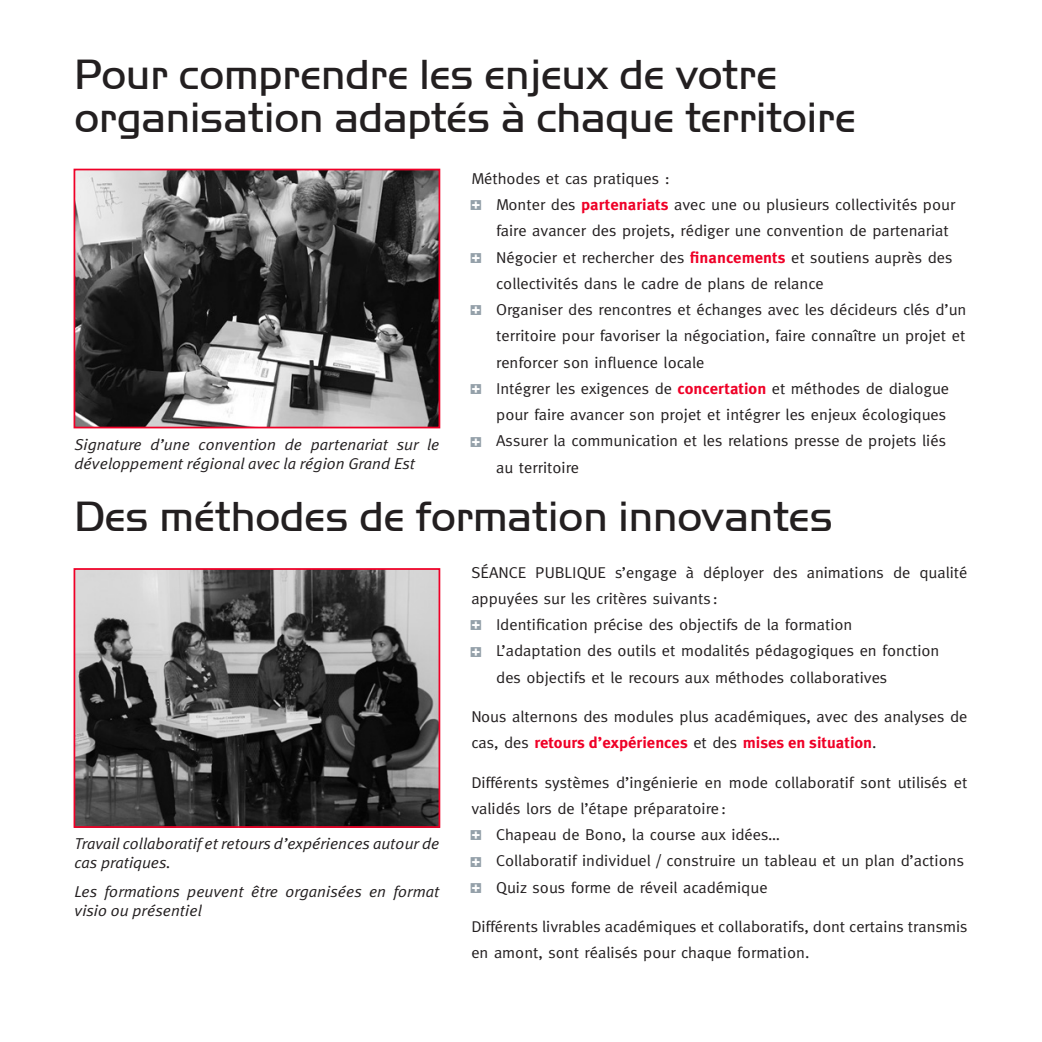
<style>
.page{position:relative;width:1042px;height:1042px;background:#fff}
.page>*{position:absolute;margin:0;border:0;box-sizing:border-box;transform-origin:0 0}
.Titre_gris{font:43.75px/43.8px "Handel Got D Ligh";color:#231f20}
.Texte{font:15.75px/26.2px "Meta";color:#231f20;scale:1.05 1}
.Légende{font:italic 15.75px/18.9px "Meta Plus Normal";color:#231f20;scale:1.05 1}
.s1{font-family:"pucecroix 2";font-size:10.5px;color:#94a0a9}
.s2{font-family:"Meta Plus";font-weight:700;color:#ef0027}
</style>
<div class="page">
<img style="left:77px;top:172px;width:360px;height:253px">
<div style="left:74px;top:169px;width:366px;height:259px;border:2px solid #ef0027"></div>
<img style="left:77px;top:571px;width:360px;height:254px">
<div style="left:74px;top:568px;width:366px;height:260px;border:2px solid #ef0027"></div>
<p class="Titre_gris" style="left:74px;top:51px;width:783px">Pour comprendre les enjeux de votre organisation adaptés à chaque territoire</p>
<p class="Texte" style="left:471px;top:165px;width:190px">Méthodes et cas pratiques :</p>
<p class="Texte" style="left:496px;top:191px;width:439px;text-indent:-25px"><span class="s1">D</span> Monter des <span class="s2">partenariats</span> avec une ou plusieurs collectivités pour faire avancer des projets, rédiger une convention de partenariat</p>
<p class="Texte" style="left:496px;top:244px;width:436px;text-indent:-25px"><span class="s1">D</span> Négocier et rechercher des <span class="s2">financements</span> et soutiens auprès des collectivités dans le cadre de plans de relance</p>
<p class="Texte" style="left:496px;top:296px;width:449px;text-align:justify;text-indent:-25px"><span class="s1">D</span> Organiser des rencontres et échanges avec les décideurs clés d’un territoire pour favoriser la négociation, faire connaître un projet et renforcer son influence locale</p>
<p class="Texte" style="left:471px;top:375px;width:456px;text-align:right"><span class="s1">D</span> Intégrer les exigences de <span class="s2">concertation</span> et méthodes de dialogue pour faire avancer son projet et intégrer les enjeux écologiques</p>
<p class="Texte" style="left:496px;top:427px;width:430px;text-indent:-25px"><span class="s1">D</span> Assurer la communication et les relations presse de projets liés au territoire</p>
<p class="Titre_gris" style="left:74px;top:494px;width:760px">Des méthodes de formation innovantes</p>
<p class="Texte" style="left:471px;top:559px;width:474px">SÉANCE PUBLIQUE s’engage à déployer des animations de qualité appuyées sur les critères suivants :</p>
<p class="Texte" style="left:471px;top:611px;width:364px"><span class="s1">D</span> Identification précise des objectifs de la formation</p>
<p class="Texte" style="left:496px;top:637px;width:424px;text-indent:-25px"><span class="s1">D</span> L’adaptation des outils et modalités pédagogiques en fonction des objectifs et le recours aux méthodes collaboratives</p>
<p class="Texte" style="left:471px;top:703px;width:474px">Nous alternons des modules plus académiques, avec des analyses de cas, des <span class="s2">retours d’expériences</span> et des <span class="s2">mises en situation</span>.</p>
<p class="Texte" style="left:471px;top:769px;width:474px">Différents systèmes d’ingénierie en mode collaboratif sont utilisés et validés lors de l’étape préparatoire :</p>
<p class="Texte" style="left:471px;top:821px;width:295px"><span class="s1">D</span> Chapeau de Bono, la course aux idées…</p>
<p class="Texte" style="left:471px;top:847px;width:471px"><span class="s1">D</span> Collaboratif individuel / construire un tableau et un plan d’actions</p>
<p class="Texte" style="left:471px;top:874px;width:284px"><span class="s1">D</span> Quiz sous forme de réveil académique</p>
<p class="Texte" style="left:471px;top:913px;width:474px">Différents livrables académiques et collaboratifs, dont certains transmis en amont, sont réalisés pour chaque formation.</p>
<p class="Légende" style="left:74px;top:435px;width:349px">Signature d’une convention de partenariat sur le développement régional avec la région Grand Est</p>
<p class="Légende" style="left:74px;top:834px;width:349px">Travail collaboratif et retours d’expériences autour de cas pratiques.</p>
<p class="Légende" style="left:74px;top:882px;width:349px">Les formations peuvent être organisées en format visio ou présentiel</p>
</div>
